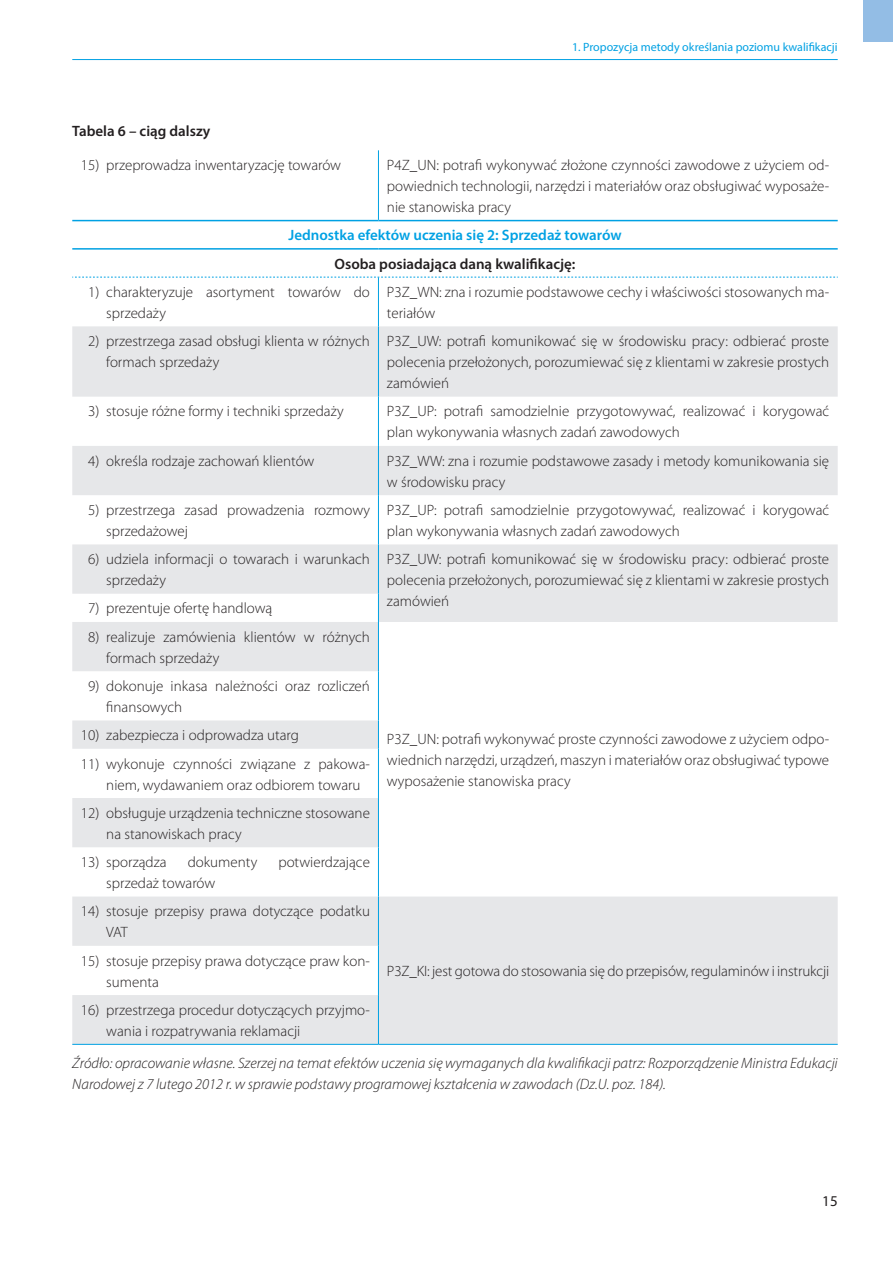
<style>
.page{position:relative;width:893px;height:1263px;background:#fff}
.page>*{position:absolute;margin:0;border:0;box-sizing:border-box;transform-origin:0 0}
.t1{font:300 15px/21px "Myriad Pro";color:#231f20}
.t2{font:italic 300 15px/21px "Myriad Pro";color:#231f20}
.t3{font:600 15px "Myriad Pro";color:#231f20}
.t4{font:600 15px "Myriad Pro";color:#00a1e3}
.t5{font:15px "Myriad Pro";color:#231f20}
.t6{font:12px "Myriad Pro";color:#00a1e3}
</style>
<div class="page">
<div style="left:863px;top:0;width:30px;height:42px;background:#93bde5"></div>
<hr style="left:72px;top:59px;width:766px;height:1px;background:#00a1e3">
<svg style="left:72px;top:219px;width:766px;height:3px;background:#bfe7f7"></svg>
<svg style="left:72px;top:326px;width:766px;height:718px;fill:#e6e7e9"></svg>
<hr style="left:378px;top:150px;width:1px;height:70px;background:#00a1e3">
<hr style="left:378px;top:277px;width:1px;height:49px;background:#00a1e3">
<hr style="left:378px;top:326px;width:1px;height:71px;background:#00a1e3">
<hr style="left:378px;top:397px;width:1px;height:49px;background:#00a1e3">
<hr style="left:378px;top:446px;width:1px;height:49px;background:#00a1e3">
<hr style="left:378px;top:495px;width:1px;height:49px;background:#00a1e3">
<svg style="left:378px;top:594px;width:1px;height:28px"></svg>
<hr style="left:72px;top:220px;width:306px;height:1px;background:#00a1e3">
<hr style="left:378px;top:220px;width:460px;height:1px;background:#00a1e3">
<hr style="left:72px;top:248px;width:306px;height:2px;background:#00a1e3">
<hr style="left:378px;top:248px;width:460px;height:2px;background:#00a1e3">
<svg style="left:72px;top:277px;width:766px;height:1px"></svg>
<hr style="left:378px;top:544px;width:1px;height:50px;background:#00a1e3">
<hr style="left:72px;top:1044px;width:306px;height:1px;background:#00a1e3">
<hr style="left:378px;top:896px;width:1px;height:50px;background:#00a1e3">
<hr style="left:378px;top:946px;width:1px;height:49px;background:#00a1e3">
<hr style="left:378px;top:995px;width:1px;height:49px;background:#00a1e3">
<hr style="left:378px;top:1044px;width:460px;height:1px;background:#00a1e3">
<hr style="left:378px;top:622px;width:1px;height:49px;background:#00a1e3">
<hr style="left:378px;top:671px;width:1px;height:49px;background:#00a1e3">
<svg style="left:378px;top:720px;width:1px;height:29px"></svg>
<hr style="left:378px;top:749px;width:1px;height:49px;background:#00a1e3">
<hr style="left:378px;top:798px;width:1px;height:49px;background:#00a1e3">
<hr style="left:378px;top:847px;width:1px;height:49px;background:#00a1e3">
<p class="t6" style="left:572px;top:39px;width:267px">1. Propozycja metody określania poziomu kwalifikacji</p>
<p class="t3" style="left:72px;top:121px;width:140px">Tabela 6 – ciąg dalszy</p>
<p class="t1" style="left:81px;top:154px;width:262px">15) przeprowadza inwentaryzację towarów</p>
<p class="t1" style="left:387px;top:154px;width:444px;text-align:justify">P4Z_UN: potrafi wykonywać złożone czynności zawodowe z użyciem od&shy;powiednich technologii, narzędzi i materiałów oraz obsługiwać wyposaże&shy;nie stanowiska pracy</p>
<p class="t4" style="left:288px;top:226px;width:335px">Jednostka efektów uczenia się 2: Sprzedaż towarów</p>
<p class="t3" style="left:335px;top:254px;width:242px">Osoba posiadająca daną kwalifikację:</p>
<p class="t1" style="left:106px;top:281px;width:265px;text-indent:-18px">1) charakteryzuje asortyment towarów do sprzedaży</p>
<p class="t1" style="left:387px;top:281px;width:444px">P3Z_WN: zna i rozumie podstawowe cechy i właściwości stosowanych ma&shy;teriałów</p>
<p class="t1" style="left:106px;top:330px;width:265px;text-indent:-18px">2) przestrzega zasad obsługi klienta w różnych formach sprzedaży</p>
<p class="t1" style="left:387px;top:330px;width:444px;text-align:justify">P3Z_UW: potrafi komunikować się w środowisku pracy: odbierać proste polecenia przełożonych, porozumiewać się z klientami w zakresie prostych zamówień</p>
<p class="t1" style="left:88px;top:401px;width:257px">3) stosuje różne formy i techniki sprzedaży</p>
<p class="t1" style="left:387px;top:401px;width:444px">P3Z_UP: potrafi samodzielnie przygotowywać, realizować i korygować plan wykonywania własnych zadań zawodowych</p>
<p class="t1" style="left:88px;top:450px;width:228px">4) określa rodzaje zachowań klientów</p>
<p class="t1" style="left:387px;top:450px;width:444px">P3Z_WW: zna i rozumie podstawowe zasady i metody komunikowania się w środowisku pracy</p>
<p class="t1" style="left:106px;top:499px;width:265px;text-indent:-18px">5) przestrzega zasad prowadzenia rozmowy sprzedażowej</p>
<p class="t1" style="left:387px;top:499px;width:444px">P3Z_UP: potrafi samodzielnie przygotowywać, realizować i korygować plan wykonywania własnych zadań zawodowych</p>
<p class="t1" style="left:106px;top:549px;width:265px;text-indent:-18px">6) udziela informacji o towarach i warunkach sprzedaży</p>
<p class="t1" style="left:387px;top:549px;width:444px;text-align:justify">P3Z_UW: potrafi komunikować się w środowisku pracy: odbierać proste polecenia przełożonych, porozumiewać się z klientami w zakresie prostych zamówień</p>
<p class="t1" style="left:88px;top:598px;width:186px">7) prezentuje ofertę handlową</p>
<p class="t1" style="left:106px;top:626px;width:265px;text-indent:-18px">8) realizuje zamówienia klientów w różnych formach sprzedaży</p>
<p class="t1" style="left:106px;top:675px;width:265px;text-indent:-18px">9) dokonuje inkasa należności oraz rozliczeń finansowych</p>
<p class="t1" style="left:81px;top:725px;width:220px">10) zabezpiecza i odprowadza utarg</p>
<p class="t1" style="left:106px;top:753px;width:265px;text-indent:-26px">11) wykonuje czynności związane z pakowa&shy;niem, wydawaniem oraz odbiorem towaru</p>
<p class="t1" style="left:106px;top:802px;width:265px;text-indent:-26px">12) obsługuje urządzenia techniczne stosowane na stanowiskach pracy</p>
<p class="t1" style="left:81px;top:851px;width:87px">13) sporządza</p>
<p class="t1" style="left:188px;top:851px;width:71px">dokumenty</p>
<p class="t1" style="left:278px;top:851px;width:93px">potwierdzające</p>
<p class="t1" style="left:106px;top:872px;width:111px">sprzedaż towarów</p>
<p class="t1" style="left:106px;top:901px;width:265px;text-indent:-26px">14) stosuje przepisy prawa dotyczące podatku<br>VAT</p>
<p class="t1" style="left:387px;top:728px;width:444px;text-align:justify">P3Z_UN: potrafi wykonywać proste czynności zawodowe z użyciem odpo&shy;wiednich narzędzi, urządzeń, maszyn i materiałów oraz obsługiwać typowe wyposażenie stanowiska pracy</p>
<p class="t1" style="left:106px;top:950px;width:265px;text-indent:-26px">15) stosuje przepisy prawa dotyczące praw kon&shy;sumenta</p>
<p class="t1" style="left:106px;top:999px;width:265px;text-indent:-26px">16) przestrzega procedur dotyczących przyjmo&shy;wania i rozpatrywania reklamacji</p>
<p class="t2" style="left:72px;top:1052px;width:767px">Źródło: opracowanie własne. Szerzej na temat efektów uczenia się wymaganych dla kwalifikacji patrz: Rozporządzenie Ministra Edukacji<br>Narodowej z 7 lutego 2012 r. w sprawie podstawy programowej kształcenia w zawodach (Dz.U. poz. 184).</p>
<p class="t1" style="left:387px;top:960px;width:444px">P3Z_KI: jest gotowa do stosowania się do przepisów, regulaminów i instrukcji</p>
<p class="t5" style="left:822px;top:1191px;width:17px">15</p>
</div>
